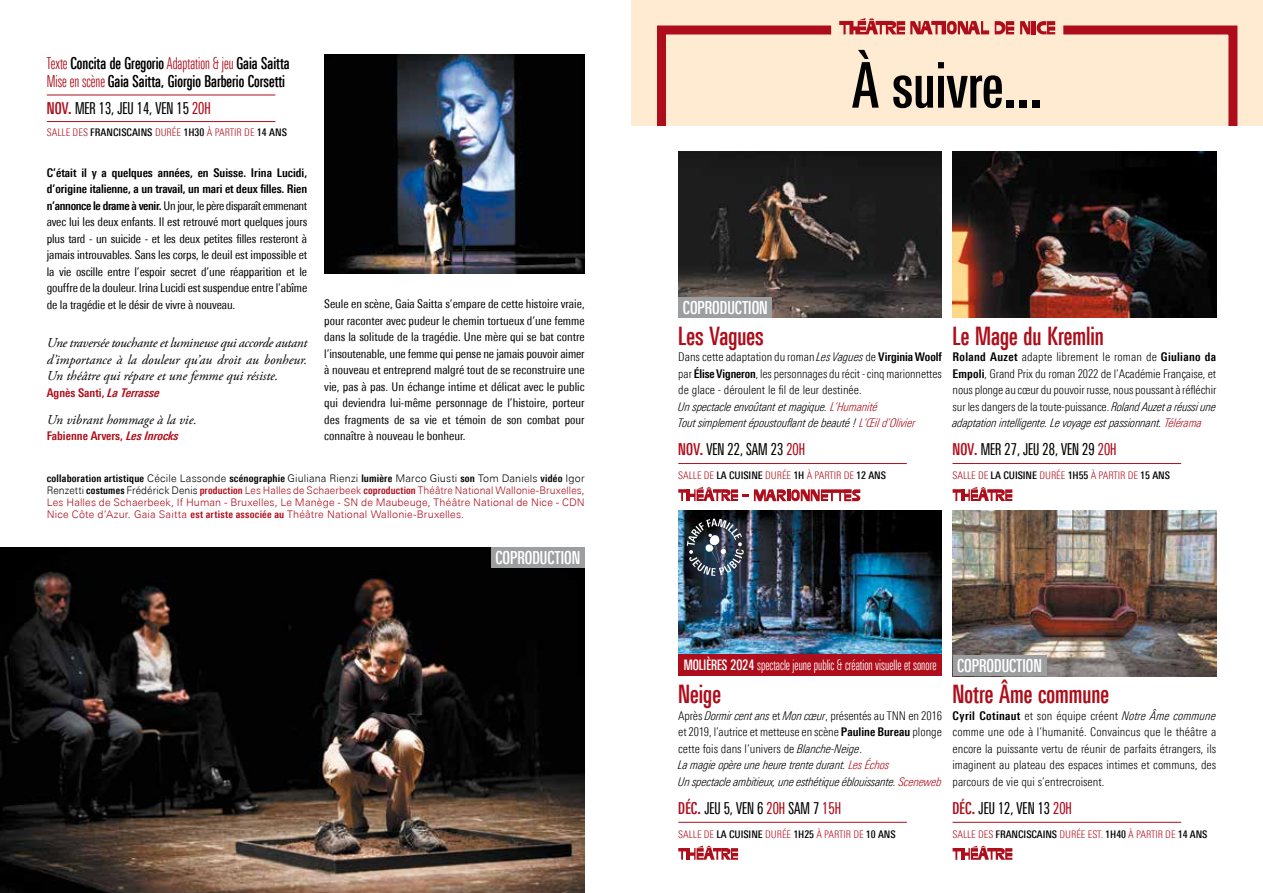
<style>
.page{position:relative;width:1263px;height:893px;background:#fff}
.page>*{position:absolute;margin:0;border:0;box-sizing:border-box;transform-origin:0 0}
.t1{font:63px "Univers Next Pro Medium Cm";color:#000}
.t2{font:25.5px "Univers Next Pro Medium Cm";color:#ae0e1b}
.t3{font:18px "Univers Next Pro Medium Cm";color:#fff}
.t4{font:extra-condensed 16.5px "Univers Next W04";color:#000}
.t5{font:16.5px/18px "Univers Next Pro Medium Cm";color:#000}
.t6{font:14.55px "Univers Next W04 Light Comp";color:#fff}
.t7{font:italic 13.5px/16.5px "Adobe Garamond Pro";color:#000;text-align:justify}
.t8{font:condensed 12px/16.5px "Univers Next Pro";letter-spacing:-.01em;color:#000;text-align:justify}
.t9{font:300 condensed 12px/16.5px "Univers Next Pro";color:#000;text-align:justify}
.t10{font:italic 300 condensed 12px/16.5px "Univers Next Pro";letter-spacing:-.01em;color:#000}
.t11{font:700 condensed 12px "Univers Next Pro";color:#ae0e1b}
.t12{font:300 10.5px/12px "Univers Next Pro";letter-spacing:.015em;color:#ae0e1b;text-align:justify}
.t13{font:300 condensed 10.5px "Univers Next Pro";letter-spacing:-.005em;color:#ae0e1b}
.s1{font-family:"Univers Next W04 Light Comp";color:#ae0e1b}
.s2{font-family:"Univers Next Pro Medium Cm";font-stretch:normal;color:#ae0e1b}
.s3{color:#ae0e1b}
.s4{font-weight:500;color:#000}
.s5{font-weight:700}
.s6{font-style:italic}
.s7{font-weight:700;font-stretch:condensed;color:#000}
.s8{color:#000}
.s9{font-weight:700;font-stretch:condensed}
.s10{font-style:italic;color:#ae0e1b}
.s11{font-family:"Univers Next Pro Medium Cm"}
.s12{font-style:normal}
.s13{font-weight:700;font-style:normal}
</style>
<div class="page">
<hr style="left:47px;top:121px;width:228px;height:1px;background:#ae0e1b">
<hr style="left:47px;top:95px;width:228px;height:1px;background:#ae0e1b">
<div style="left:631px;top:0;width:632px;height:126px;background:#feebd2"></div>
<svg style="left:839px;top:18px;width:137px;height:3px"></svg>
<svg style="left:657px;top:21px;width:581px;height:105px"></svg>
<hr style="left:678px;top:463px;width:229px;height:1px;background:#ae0e1b">
<img style="left:678px;top:152px;width:264px;height:165px">
<svg style="left:678px;top:487px;width:182px;height:14px"></svg>
<div style="left:678px;top:297px;width:94px;height:20px;background:#9c9e9f"></div>
<hr style="left:952px;top:463px;width:229px;height:1px;background:#ae0e1b">
<svg style="left:952px;top:487px;width:60px;height:14px"></svg>
<img style="left:952px;top:152px;width:264px;height:165px">
<hr style="left:678px;top:822px;width:229px;height:1px;background:#ae0e1b">
<svg style="left:678px;top:846px;width:60px;height:14px"></svg>
<img style="left:678px;top:510px;width:264px;height:144px">
<svg style="left:687px;top:519px;width:57px;height:57px;background:#4c5460"></svg>
<div style="left:678px;top:654px;width:264px;height:22px;background:#ae0e1b"></div>
<img style="left:0;top:547px;width:585px;height:346px">
<img style="left:324px;top:54px;width:261px;height:220px">
<hr style="left:952px;top:822px;width:229px;height:1px;background:#ae0e1b">
<svg style="left:952px;top:846px;width:60px;height:14px"></svg>
<img style="left:952px;top:510px;width:264px;height:166px">
<div style="left:952px;top:656px;width:94px;height:20px;background:#9c9e9f"></div>
<div style="left:491px;top:547px;width:94px;height:21px;background:#9c9e9f"></div>
<h3 class="t5" style="left:47px;top:54px;width:244px"><span class="s1">Texte</span> Concita de Gregorio <span class="s1">Adaptation &amp; jeu</span> Gaia Saitta<br><span class="s1">Mise en scène</span> Gaia Saitta, Giorgio Barberio Corsetti</h3>
<h1 class="t1" style="left:852px;top:50px;width:192px">À suivre...</h1>
<h3 class="t4" style="left:47px;top:99px;width:165px"><span class="s2">NOV.</span> MER 13, JEU 14, VEN 15 <span class="s3">20H</span></h3>
<p class="t13" style="left:47px;top:126px;width:242px">SALLE DES <span class="s4">FRANCISCAINS</span> DURÉE <span class="s4">1H30</span> À PARTIR DE <span class="s4">14 ANS</span></p>
<p class="t8" style="left:47px;top:164px;width:262px"><span class="s5">C’était il y a quelques années, en Suisse. Irina Lucidi, d’origine italienne, a un travail, un mari et deux filles. Rien n’annonce le drame à venir.</span> Un jour, le père disparaît emmenant avec lui les deux enfants. Il est retrouvé mort quelques jours plus tard - un suicide - et les deux petites filles resteront à jamais introuvables. Sans les corps, le deuil est impossible et la vie oscille entre l’espoir secret d’une réapparition et le gouffre de la douleur. Irina Lucidi est suspendue entre l’abîme de la tragédie et le désir de vivre à nouveau.</p>
<p class="t7" style="left:47px;top:335px;width:262px">Une traversée touchante et lumineuse qui accorde autant d’importance à la douleur qu’au droit au bonheur.<br>Un théâtre qui répare et une femme qui résiste.</p>
<p class="t11" style="left:47px;top:385px;width:115px">Agnès Santi, <span class="s6">La Terrasse</span></p>
<p class="t7" style="left:47px;top:411px;width:151px">Un vibrant hommage à la vie.</p>
<p class="t11" style="left:47px;top:429px;width:134px">Fabienne Arvers, <span class="s6">Les Inrocks</span></p>
<p class="t8" style="left:324px;top:296px;width:262px">Seule en scène, Gaia Saitta s’empare de cette histoire vraie, pour raconter avec pudeur le chemin tortueux d’une femme dans la solitude de la tragédie. Une mère qui se bat contre l’insoutenable, une femme qui pense ne jamais pouvoir aimer à nouveau et entreprend malgré tout de se reconstruire une vie, pas à pas. Un échange intime et délicat avec le public qui deviendra lui-même personnage de l’histoire, porteur des fragments de sa vie et témoin de son combat pour connaître à nouveau le bonheur.</p>
<p class="t12" style="left:47px;top:472px;width:539px"><span class="s7">collaboration artistique</span> <span class="s8">Cécile Lassonde</span> <span class="s7">scénographie</span> <span class="s8">Giuliana Rienzi</span> <span class="s7">lumière</span> <span class="s8">Marco Giusti</span> <span class="s7">son</span> <span class="s8">Tom Daniels</span> <span class="s7">vidéo</span> <span class="s8">Igor Renzetti</span> <span class="s7">costumes</span> <span class="s8">Frédérick Denis</span> <span class="s9">production</span> Les Halles de Schaerbeek <span class="s9">coproduction</span> Théâtre National Wallonie-Bruxelles, Les Halles de Schaerbeek, If Human - Bruxelles, Le Manège - SN de Maubeuge, Théâtre National de Nice - CDN Nice Côte d’Azur. Gaia Saitta <span class="s9">est artiste associée au</span> Théâtre National Wallonie-Bruxelles.</p>
<h3 class="t3" style="left:495px;top:547px;width:86px">COPRODUCTION</h3>
<h3 class="t3" style="left:683px;top:297px;width:86px">COPRODUCTION</h3>
<h2 class="t2" style="left:678px;top:321px;width:87px">Les Vagues</h2>
<p class="t9" style="left:678px;top:348px;width:265px;text-align:left">Dans cette adaptation du roman <span class="s6">Les Vagues</span> de <span class="s5">Virginia Woolf </span>par <span class="s5">Élise Vigneron</span>, les personnages du récit - cinq marionnettes de glace - déroulent le fil de leur destinée.<br><span class="s6">Un spectacle envoûtant et magique.</span> <span class="s10">L’Humanité<br></span><span class="s6">Tout simplement époustouflant de beauté !</span> <span class="s10">L’Œil d’Olivier</span></p>
<h3 class="t4" style="left:678px;top:440px;width:128px"><span class="s2">NOV.</span> VEN 22, SAM 23 <span class="s3">20H</span></h3>
<p class="t13" style="left:678px;top:469px;width:209px">SALLE DE <span class="s4">LA CUISINE</span> DURÉE <span class="s4">1H</span> À PARTIR DE <span class="s4">12 ANS</span></p>
<h2 class="t2" style="left:952px;top:321px;width:153px">Le Mage du Kremlin</h2>
<p class="t9" style="left:952px;top:348px;width:265px"><span class="s5">Roland Auzet</span> adapte librement le roman de <span class="s5">Giuliano da Empoli</span>, Grand Prix du roman 2022 de l’Académie Française, et nous plonge au cœur du pouvoir russe, nous poussant à réfléchir sur les dangers de la toute-puissance. <span class="s6">Roland Auzet a réussi une adaptation intelligente. Le voyage est passionnant.</span> <span class="s10">Télérama</span></p>
<h3 class="t4" style="left:952px;top:440px;width:165px"><span class="s2">NOV.</span> MER 27, JEU 28, VEN 29 <span class="s3">20H</span></h3>
<p class="t13" style="left:952px;top:469px;width:219px">SALLE DE <span class="s4">LA CUISINE</span> DURÉE <span class="s4">1H55</span> À PARTIR DE <span class="s4">15 ANS</span></p>
<p class="t6" style="left:684px;top:656px;width:254px"><span class="s11">MOLIÈRES 2024</span> spectacle jeune public &amp; création visuelle et sonore</p>
<h2 class="t2" style="left:678px;top:680px;width:44px">Neige</h2>
<p class="t10" style="left:678px;top:707px;width:265px"><span class="s12">Après</span> Dormir cent ans <span class="s12">et</span> Mon cœur<span class="s12">, présentés au TNN en 2016 et 2019, l’autrice et metteuse en scène</span> <span class="s13">Pauline Bureau</span> <span class="s12">plonge cette fois dans l’univers de</span> Blanche-Neige<span class="s12">.<br></span>La magie opère une heure trente durant. <span class="s3">Les Échos<br></span>Un spectacle ambitieux, une esthétique éblouissante. <span class="s3">Sceneweb</span></p>
<h3 class="t4" style="left:678px;top:799px;width:164px"><span class="s2">DÉC.</span> JEU 5, VEN 6 <span class="s3">20H</span> SAM 7 <span class="s3">15H</span></h3>
<p class="t13" style="left:678px;top:828px;width:219px">SALLE DE <span class="s4">LA CUISINE</span> DURÉE <span class="s4">1H25</span> À PARTIR DE <span class="s4">10 ANS</span></p>
<h3 class="t3" style="left:957px;top:656px;width:86px">COPRODUCTION</h3>
<h2 class="t2" style="left:952px;top:680px;width:158px">Notre Âme commune</h2>
<p class="t9" style="left:952px;top:707px;width:265px"><span class="s5">Cyril Cotinaut</span> et son équipe créent <span class="s6">Notre Âme commune </span>comme une ode à l’humanité. Convaincus que le théâtre a encore la puissante vertu de réunir de parfaits étrangers, ils imaginent au plateau des espaces intimes et communs, des parcours de vie qui s’entrecroisent.</p>
<h3 class="t4" style="left:952px;top:799px;width:121px"><span class="s2">DÉC.</span> JEU 12, VEN 13 <span class="s3">20H</span></h3>
<p class="t13" style="left:952px;top:828px;width:256px">SALLE DES <span class="s4">FRANCISCAINS</span> DURÉE EST. <span class="s4">1H40</span> À PARTIR DE <span class="s4">14 ANS</span></p>
</div>
